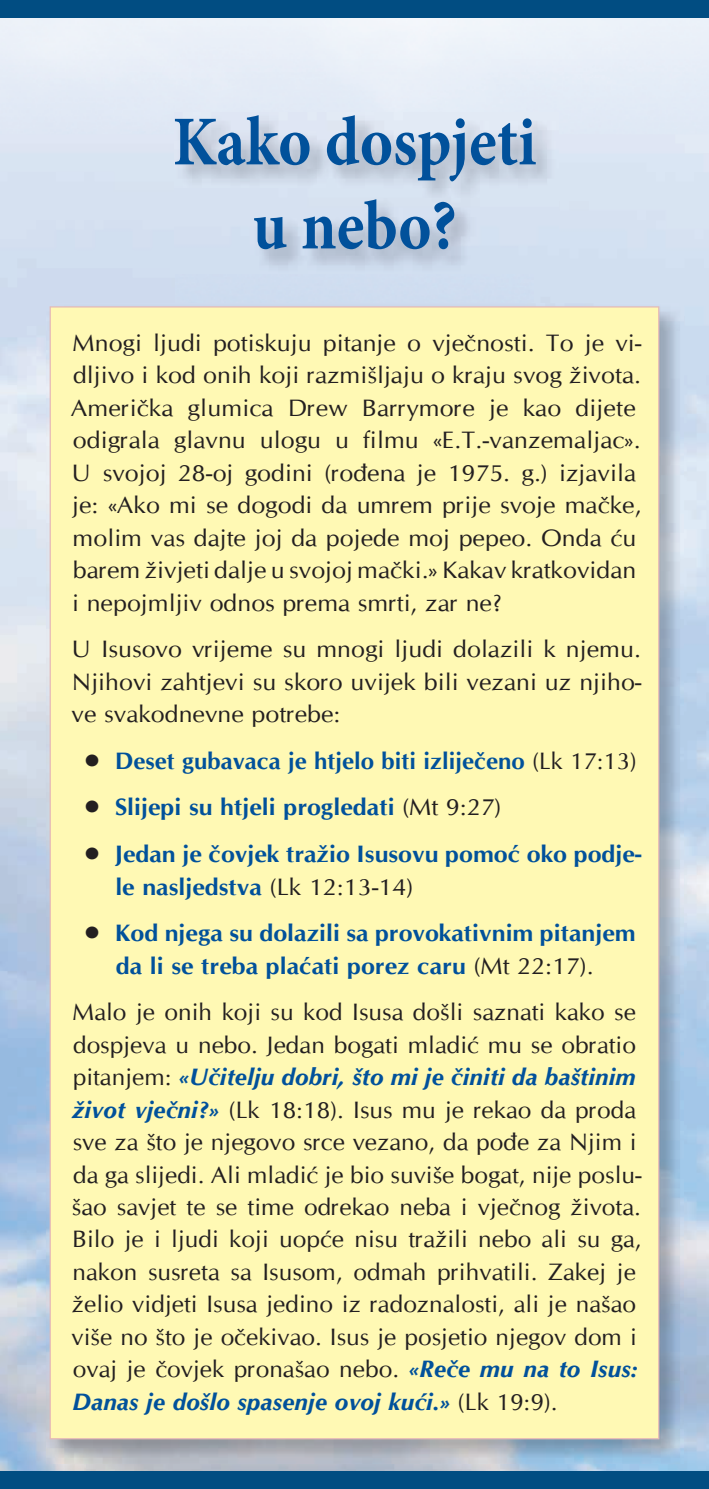
<style>
.page{position:relative;width:709px;height:1489px;background:#fff}
.page>*{position:absolute;margin:0;border:0;box-sizing:border-box;transform-origin:0 0}
.t1{font:700 70px/84px "Minion Pro";color:#01519b;text-align:center;scale:.9 1}
.t2{font:23.75px/32.5px "Cg Omega";color:#231f20}
.t3{font:23.75px/32.5px "Cg Omega";color:#231f20;scale:1.05 1}
.t4{font:700 23.75px/32.5px "Cg Omega";color:#01519b;scale:1.05 1}
.t5{font:700 23.75px "Cg Omega";color:#01519b}
.s1{font-weight:400;color:#231f20}
.s2{font-weight:700;font-style:italic;color:#01519b}
</style>
<div class="page">
<div style="left:0;top:1470px;width:709px;height:18px;background:#014d82"></div>
<div style="left:0;top:0;width:709px;height:18px;background:#014d82"></div>
<img style="left:47px;top:303px;width:636px;height:818px">
<img style="left:47px;top:1121px;width:636px;height:342px">
<div style="left:50px;top:306px;width:609px;height:1133px;background:#fff9b4"></div>
<h1 class="t1" style="left:173px;top:99px;width:406px">Kako dospjeti u nebo?</h1>
<p class="t3" style="left:71px;top:327px;width:545px">Mnogi ljudi potiskuju pitanje o vječnosti. To je vi - dljivo i kod onih koji razmišljaju o kraju svog života.<br>Američka glumica Drew Barrymore je kao dijete odigrala glavnu ulogu u filmu «E.T.-vanzemaljac».<br>U svojoj 28-oj godini (rođena je 1975. g.) izjavila je: «Ako mi se dogodi da umrem prije svoje mačke, molim vas dajte joj da pojede moj pepeo. Onda ću barem živjeti dalje u svojoj mački.» Kakav kratkovidan i nepojmljiv odnos prema smrti, zar ne?</p>
<p class="t3" style="left:71px;top:633px;width:544px;text-align:justify">U Isusovo vrijeme su mnogi ljudi dolazili k njemu.<br>Njihovi zahtjevi su skoro uvijek bili vezani uz njiho&shy;ve svakodnevne potrebe:</p>
<p class="t5" style="left:83px;top:746px;width:555px"><span class="s1">•</span> Deset gubavaca je htjelo biti izliječeno <span class="s1">(Lk 17:13)</span></p>
<p class="t4" style="left:83px;top:791px;width:400px"><span class="s1">•</span> Slijepi su htjeli progledati <span class="s1">(Mt 9:27)</span></p>
<p class="t4" style="left:115px;top:837px;width:503px;text-indent:-32px"><span class="s1">•</span> Jedan je čovjek tražio Isusovu pomoć oko podje&shy;le nasljedstva <span class="s1">(Lk 12:13-14)</span></p>
<p class="t4" style="left:83px;top:916px;width:527px;text-align:center"><span class="s1">•</span> Kod njega su dolazili sa provokativnim pitanjem da li se treba plaćati porez caru <span class="s1">(Mt 22:17).</span></p>
<p class="t2" style="left:72px;top:996px;width:572px">Malo je onih koji su kod Isusa došli saznati kako se dospjeva u nebo. Jedan bogati mladić mu se obratio pitanjem: <span class="s2">«Učitelju dobri, što mi je činiti da baštinim život vječni?»</span> (Lk 18:18). Isus mu je rekao da proda sve za što je njegovo srce vezano, da pođe za Njim i da ga slijedi. Ali mladić je bio suviše bogat, nije poslu&shy;šao savjet te se time odrekao neba i vječnog života.<br>Bilo je i ljudi koji uopće nisu tražili nebo ali su ga, nakon susreta sa Isusom, odmah prihvatili. Zakej je želio vidjeti Isusa jedino iz radoznalosti, ali je našao više no što je očekivao. Isus je posjetio njegov dom i ovaj je čovjek pronašao nebo. <span class="s2">«Reče mu na to Isus:<br>Danas je došlo spasenje ovoj kući.»</span> (Lk 19:9).</p>
</div>
